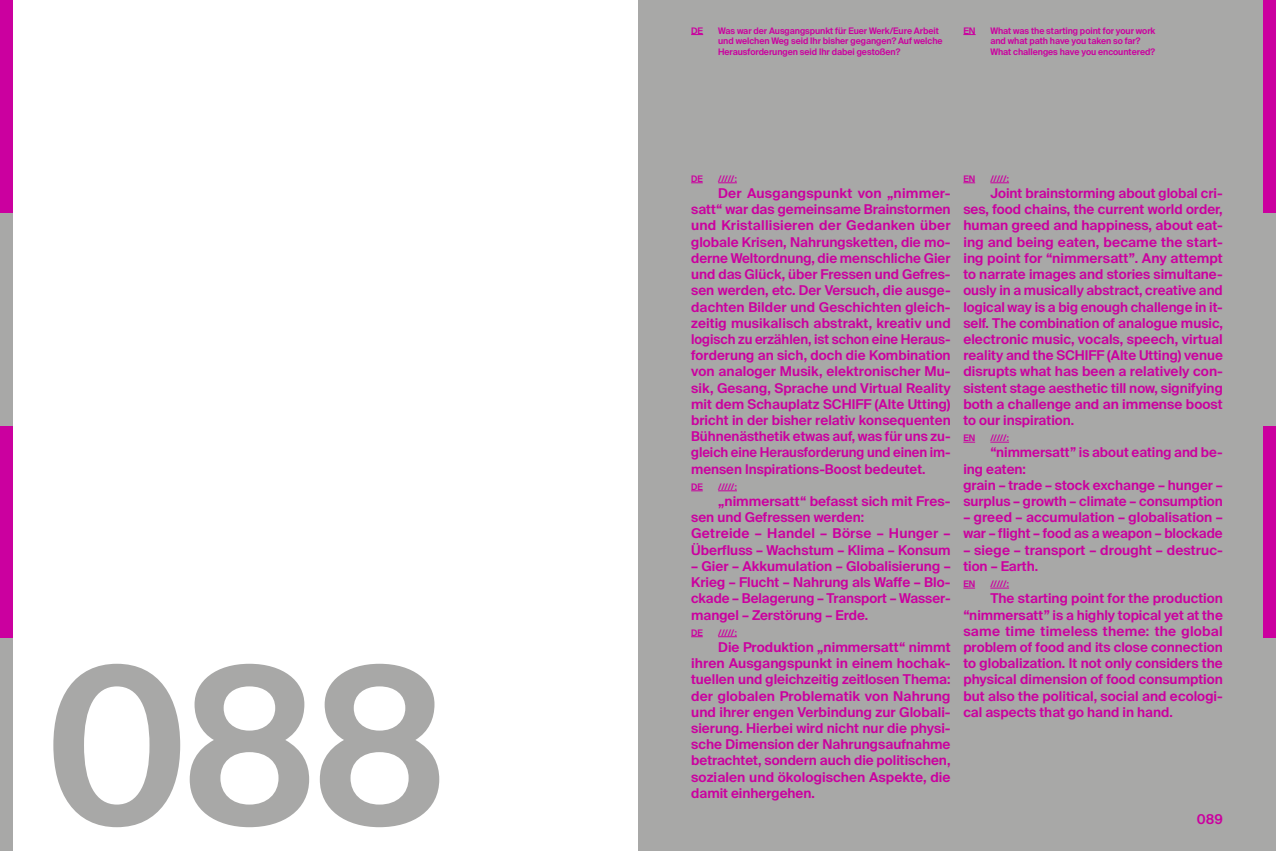
<style>
.page{position:relative;width:1276px;height:851px;background:#fff}
.page>*{position:absolute;margin:0;border:0;box-sizing:border-box;transform-origin:0 0}
.t1{font:600 217.5px "Suisse Intl";color:#a8a8a7}
.t2{font:600 13.5px/16.2px "Suisse Intl";color:#cb009f;text-align:justify}
.t3{font:600 9px/10.8px "Suisse Intl";letter-spacing:-.005em;color:#cb009f}
</style>
<div class="page">
<div style="left:638px;top:0;width:625px;height:850px;background:#a8a8a7"></div>
<div style="left:1263px;top:638px;width:13px;height:212px;background:#a8a8a7"></div>
<div style="left:1263px;top:425px;width:13px;height:213px;background:#cb009f"></div>
<div style="left:1263px;top:213px;width:13px;height:212px;background:#a8a8a7"></div>
<div style="left:1263px;top:0;width:13px;height:213px;background:#cb009f"></div>
<div style="left:0;top:638px;width:13px;height:212px;background:#a8a8a7"></div>
<div style="left:0;top:425px;width:13px;height:213px;background:#cb009f"></div>
<div style="left:0;top:213px;width:13px;height:212px;background:#a8a8a7"></div>
<div style="left:0;top:0;width:13px;height:213px;background:#cb009f"></div>
<svg style="left:691px;top:182px;width:12px;height:1px"></svg>
<svg style="left:718px;top:182px;width:19px;height:1px"></svg>
<svg style="left:691px;top:490px;width:12px;height:1px"></svg>
<svg style="left:718px;top:490px;width:19px;height:1px"></svg>
<svg style="left:691px;top:636px;width:12px;height:1px"></svg>
<svg style="left:718px;top:636px;width:19px;height:1px"></svg>
<svg style="left:963px;top:182px;width:12px;height:1px"></svg>
<svg style="left:990px;top:182px;width:19px;height:1px"></svg>
<svg style="left:963px;top:442px;width:12px;height:1px"></svg>
<svg style="left:990px;top:442px;width:19px;height:1px"></svg>
<svg style="left:963px;top:587px;width:12px;height:1px"></svg>
<svg style="left:990px;top:587px;width:19px;height:1px"></svg>
<svg style="left:691px;top:34px;width:12px;height:1px"></svg>
<svg style="left:963px;top:34px;width:12px;height:1px"></svg>
<h1 class="t1" style="left:45px;top:620px;width:406px">088</h1>
<p class="t3" style="left:691px;top:25px;width:14px">DE</p>
<p class="t3" style="left:718px;top:25px;width:226px">Was war der Ausgangspunkt für Euer Werk/Eure Arbeit und welchen Weg seid Ihr bisher gegangen? Auf welche<br>Herausforderungen seid Ihr dabei gestoßen?</p>
<p class="t3" style="left:963px;top:25px;width:14px">EN</p>
<p class="t3" style="left:990px;top:25px;width:167px">What was the starting point for your work and what path have you taken so far?<br>What challenges have you encountered?</p>
<p class="t3" style="left:691px;top:173px;width:13px">DE</p>
<p class="t3" style="left:718px;top:173px;width:20px">/////:</p>
<p class="t2" style="left:691px;top:185px;width:261px;text-indent:27px">Der Ausgangspunkt von „nimmer&shy;satt“ war das gemeinsame Brainstormen und Kristallisieren der Gedanken über globale Krisen, Nahrungsketten, die mo&shy;derne Weltordnung, die menschliche Gier und das Glück, über Fressen und Gefres&shy;sen werden, etc. Der Versuch, die ausge&shy;dachten Bilder und Geschichten gleich&shy;zeitig musikalisch abstrakt, kreativ und logisch zu erzählen, ist schon eine Heraus&shy;forderung an sich, doch die Kombination von analoger Musik, elektronischer Mu&shy;sik, Gesang, Sprache und Virtual Reality mit dem Schauplatz SCHIFF (Alte Utting) bricht in der bisher relativ konsequenten Bühnenästhetik etwas auf, was für uns zu&shy;gleich eine Herausforderung und einen im&shy;mensen Inspirations-Boost bedeutet.</p>
<p class="t3" style="left:691px;top:481px;width:13px">DE</p>
<p class="t3" style="left:718px;top:481px;width:20px">/////:</p>
<p class="t2" style="left:691px;top:493px;width:261px;text-align:left;text-indent:27px">„nimmersatt“ befasst sich mit Fres&shy;sen und Gefressen werden:<br>Getreide – Handel – Börse – Hunger – Überfluss – Wachstum – Klima – Konsum</p>
<p class="t2" style="left:691px;top:558px;width:261px">– Gier – Akkumulation – Globalisierung – Krieg – Flucht – Nahrung als Waffe – Blo&shy;ckade – Belagerung – Transport – Wasser&shy;mangel – Zerstörung – Erde.</p>
<p class="t3" style="left:691px;top:627px;width:13px">DE</p>
<p class="t3" style="left:718px;top:627px;width:20px">/////:</p>
<p class="t2" style="left:691px;top:639px;width:261px;text-indent:27px">Die Produktion „nimmersatt“ nimmt ihren Ausgangspunkt in einem hochak&shy;tuellen und gleichzeitig zeitlosen Thema: der globalen Problematik von Nahrung und ihrer engen Verbindung zur Globali&shy;sierung. Hierbei wird nicht nur die physi&shy;sche Dimension der Nahrungsaufnahme betrachtet, sondern auch die politischen, sozialen und ökologischen Aspekte, die damit einhergehen.</p>
<p class="t3" style="left:963px;top:173px;width:13px">EN</p>
<p class="t3" style="left:990px;top:173px;width:20px">/////:</p>
<p class="t2" style="left:963px;top:185px;width:261px;text-indent:27px">Joint brainstorming about global cri&shy;ses, food chains, the current world order, human greed and happiness, about eat&shy;ing and being eaten, became the start&shy;ing point for “nimmersatt”. Any attempt to narrate images and stories simultane&shy;ously in a musically abstract, creative and logical way is a big enough challenge in it&shy;self. The combination of analogue music, electronic music, vocals, speech, virtual reality and the SCHIFF (Alte Utting) venue disrupts what has been a relatively con&shy;sistent stage aesthetic till now, signifying both a challenge and an immense boost to our inspiration.</p>
<p class="t3" style="left:963px;top:432px;width:13px">EN</p>
<p class="t3" style="left:990px;top:432px;width:20px">/////:</p>
<p class="t2" style="left:963px;top:444px;width:261px;text-align:left;text-indent:27px">“nimmersatt” is about eating and be&shy;ing eaten:<br>grain – trade – stock exchange – hunger – surplus – growth – climate – consumption</p>
<p class="t2" style="left:963px;top:509px;width:261px">– greed – accumulation – globalisation – war – flight – food as a weapon – blockade</p>
<p class="t2" style="left:963px;top:541px;width:261px">– siege – transport – drought – destruc&shy;tion – Earth.</p>
<p class="t3" style="left:963px;top:578px;width:13px">EN</p>
<p class="t3" style="left:990px;top:578px;width:20px">/////:</p>
<p class="t2" style="left:963px;top:590px;width:261px;text-indent:27px">The starting point for the production “nimmersatt” is a highly topical yet at the same time timeless theme: the global problem of food and its close connection to globalization. It not only considers the physical dimension of food consumption but also the political, social and ecologi&shy;cal aspects that go hand in hand.</p>
<p class="t2" style="left:1196px;top:811px;width:28px">089</p>
</div>
